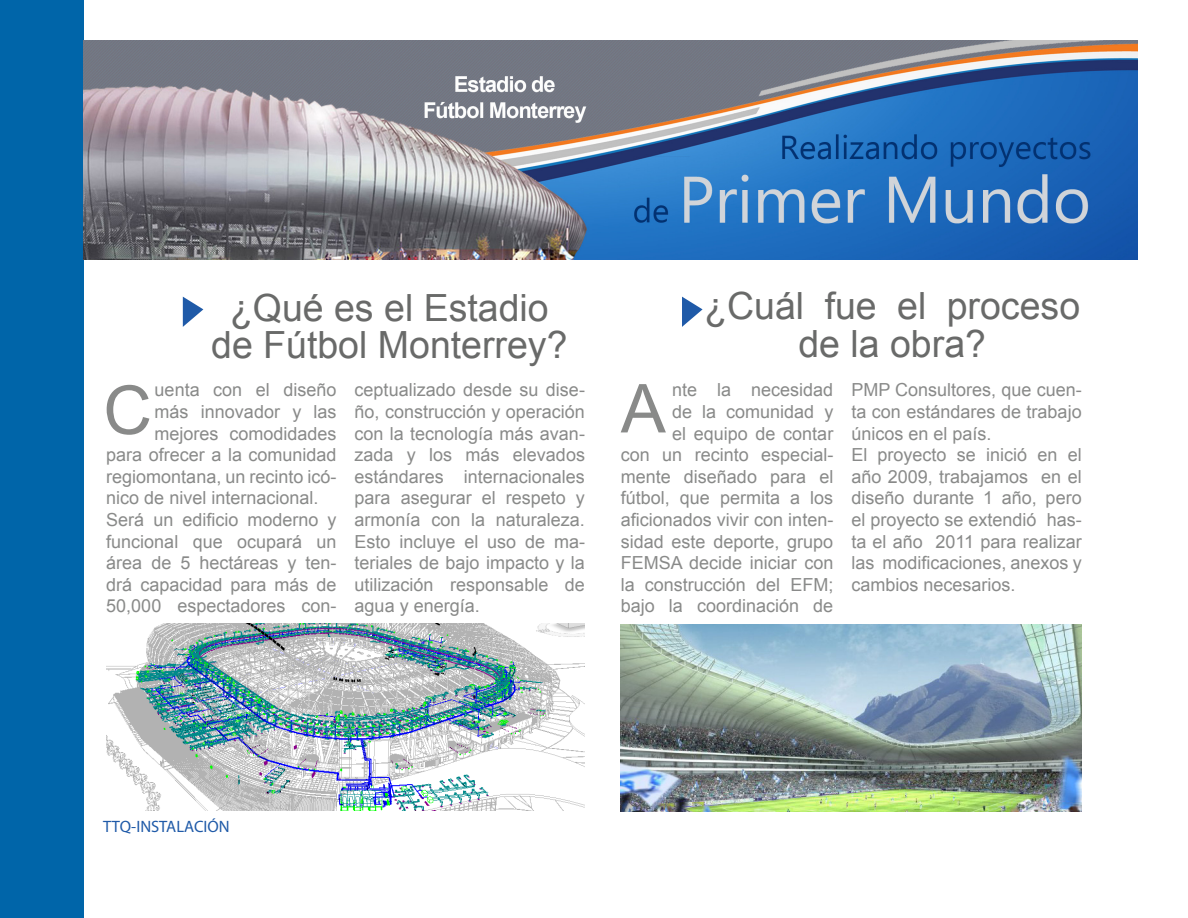
<style>
.page{position:relative;width:1188px;height:918px;background:#fff}
.page>*{position:absolute;margin:0;border:0;box-sizing:border-box;transform-origin:0 0}
.t1{font:67.5px "Arial";color:#898a89}
.t2{font:37.5px/37.5px "Arial";color:#696a69;text-align:center}
.t3{font:18px/21.6px "Arial";color:#898a89;text-align:justify}
.t4{font:16.5px "Myriad Pro";color:#1f5aa8}
</style>
<div class="page">
<div style="left:0;top:0;width:84px;height:918px;background:#0065a9"></div>
<svg style="left:183px;top:297px;width:20px;height:30px"></svg>
<svg style="left:682px;top:297px;width:21px;height:30px"></svg>
<img style="left:106px;top:623px;width:479px;height:187px">
<img style="left:84px;top:41px;width:1054px;height:219px">
<img style="left:621px;top:625px;width:461px;height:187px">
<p class="t2" style="left:704px;top:288px;width:377px">¿Cuál fue el proceso de la obra?</p>
<p class="t2" style="left:230px;top:289px;width:320px">¿Qué es el Estadio</p>
<p class="t2" style="left:211px;top:327px;width:358px">de Fútbol Monterrey?</p>
<p class="t3" style="left:155px;top:379px;width:183px">uenta con el diseño</p>
<p class="t3" style="left:155px;top:401px;width:183px">más innovador y las</p>
<p class="t3" style="left:155px;top:423px;width:183px">mejores comodidades</p>
<p class="t3" style="left:106px;top:444px;width:232px">para ofrecer a la comunidad</p>
<p class="t3" style="left:106px;top:466px;width:232px">regiomontana, un recinto icó-</p>
<p class="t3" style="left:106px;top:487px;width:214px">nico de nivel internacional.</p>
<p class="t3" style="left:106px;top:509px;width:232px">Será un edificio moderno y funcional que ocupará un área de 5 hectáreas y ten&shy;drá capacidad para más de 50,000 espectadores con-</p>
<p class="t1" style="left:103px;top:366px;width:50px">C</p>
<p class="t3" style="left:621px;top:379px;width:214px;text-align:right">nte la necesidad<br>de la comunidad y<br>el equipo de contar<br>con un recinto especial&shy;mente diseñado para el fútbol, que permita a los aficionados vivir con inten&shy;sidad este deporte, grupo<br>FEMSA decide iniciar con la construcción del EFM; bajo la coordinación de</p>
<p class="t3" style="left:851px;top:379px;width:232px">PMP Consultores, que cuen&shy;ta con estándares de trabajo únicos en el país.</p>
<p class="t3" style="left:355px;top:379px;width:232px">ceptualizado desde su dise&shy;ño, construcción y operación con la tecnología más avan&shy;zada y los más elevados estándares internacionales para asegurar el respeto y armonía con la naturaleza.<br>Esto incluye el uso de ma&shy;teriales de bajo impacto y la utilización responsable de agua y energía.</p>
<p class="t1" style="left:621px;top:365px;width:47px">A</p>
<p class="t3" style="left:851px;top:444px;width:232px">El proyecto se inició en el año 2009, trabajamos en el diseño durante 1 año, pero el proyecto se extendió has&shy;ta el año 2011 para realizar las modificaciones, anexos y cambios necesarios.</p>
<p class="t4" style="left:103px;top:816px;width:128px">TTQ-INSTALACIÓN</p>
</div>
